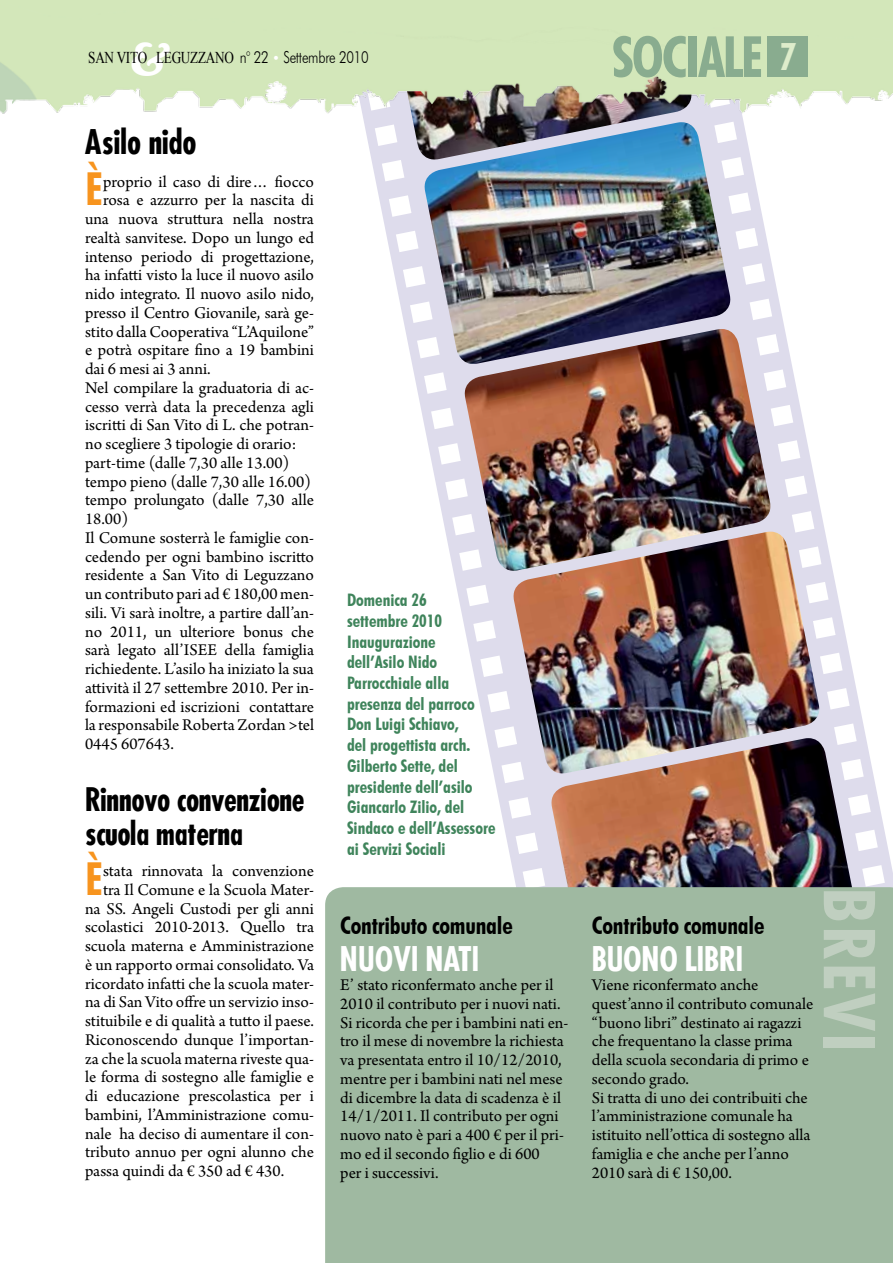
<style>
.page{position:relative;width:893px;height:1263px;background:#fff}
.page>*{position:absolute;margin:0;border:0;box-sizing:border-box;transform-origin:0 0}
.t1{font:700 condensed 72px "Futura BT";color:#c0cfc0}
.t2{font:700 condensed 57px "Futura BT";letter-spacing:-.04em;color:#89ac8f}
.t3{font:700 condensed 45.45px "Futura BT";color:#f7941e}
.t4{font:700 45px "Cooper BT";color:#fff}
.t5{font:700 condensed 33px "Futura";letter-spacing:-.01em;color:#fff;scale:.96 1}
.t6{font:700 condensed 33px "Futura";color:#000;scale:.96 1}
.t7{font:700 condensed 31.5px/34.5px "Futura";letter-spacing:-.01em;color:#000;scale:.95 1}
.t8{font:700 condensed 24px "Futura BT";letter-spacing:-.01em;color:#000}
.t9{font:17.25px/18.8px "Arno Pro";color:#000}
.t10{font:700 condensed 17.25px/20.7px "Futura BT";color:#3f845b}
.t11{font:300 16.5px "Futura BT";letter-spacing:-.02em;color:#000;scale:.8 1}
.s1{font-size:37.5px;color:#deedcb}
.s2{font-family:"Times New Roman";font-weight:400}
.s3{font-size:13.5px;color:#fff}
</style>
<div class="page">
<svg style="left:694px;top:116px;width:199px;height:771px"></svg>
<svg style="left:363px;top:116px;width:185px;height:771px"></svg>
<img style="left:389px;top:116px;width:305px;height:47px">
<img style="left:422px;top:122px;width:311px;height:245px">
<img style="left:462px;top:329px;width:311px;height:245px">
<img style="left:510px;top:532px;width:312px;height:244px">
<img style="left:548px;top:738px;width:312px;height:149px">
<img style="left:0;top:0;width:893px;height:116px">
<div style="left:325px;top:887px;width:568px;height:376px;background:#9fb9a1"></div>
<div style="left:767px;top:37px;width:41px;height:40px;background:#89ac8f"></div>
<h3 class="t4" style="left:130px;top:32px;width:41px">&amp;</h3>
<h2 class="t2" style="left:612px;top:22px;width:185px">SOCIALE <span class="s1">7</span></h2>
<p class="t11" style="left:88px;top:47px;width:352px"><span class="s2">SAN VITO LEGUZZANO</span> n° 22 <span class="s3">•</span> Settembre 2010</p>
<h3 class="t6" style="left:85px;top:121px;width:117px">Asilo nido</h3>
<h3 class="t3" style="left:85px;top:162px;width:19px">È</h3>
<p class="t9" style="left:103px;top:173px;width:212px">proprio il caso di dire… fiocco</p>
<p class="t9" style="left:103px;top:192px;width:212px">rosa e azzurro per la nascita di</p>
<p class="t9" style="left:85px;top:210px;width:230px">una nuova struttura nella nostra</p>
<p class="t9" style="left:85px;top:229px;width:230px">realtà sanvitese. Dopo un lungo ed</p>
<p class="t9" style="left:85px;top:248px;width:230px">intenso periodo di progettazione,</p>
<p class="t9" style="left:85px;top:267px;width:230px">ha infatti visto la luce il nuovo asilo</p>
<p class="t9" style="left:85px;top:285px;width:230px">nido integrato. Il nuovo asilo nido,</p>
<p class="t9" style="left:85px;top:304px;width:230px">presso il Centro Giovanile, sarà ge-</p>
<p class="t9" style="left:85px;top:323px;width:230px">stito dalla Cooperativa “L’Aquilone”</p>
<p class="t9" style="left:85px;top:342px;width:230px">e potrà ospitare fino a 19 bambini</p>
<p class="t9" style="left:85px;top:360px;width:127px">dai 6 mesi ai 3 anni.</p>
<p class="t9" style="left:85px;top:379px;width:230px">Nel compilare la graduatoria di ac-</p>
<p class="t9" style="left:85px;top:398px;width:230px">cesso verrà data la precedenza agli</p>
<p class="t9" style="left:85px;top:417px;width:230px">iscritti di San Vito di L. che potran-</p>
<p class="t9" style="left:85px;top:435px;width:213px">no scegliere 3 tipologie di orario:</p>
<p class="t9" style="left:85px;top:454px;width:206px">part-time (dalle 7,30 alle 13.00)</p>
<p class="t9" style="left:85px;top:473px;width:228px">tempo pieno (dalle 7,30 alle 16.00)</p>
<p class="t9" style="left:85px;top:492px;width:230px">tempo prolungato (dalle 7,30 alle</p>
<p class="t9" style="left:85px;top:510px;width:45px">18.00)</p>
<p class="t9" style="left:85px;top:529px;width:230px">Il Comune sosterrà le famiglie con-</p>
<p class="t9" style="left:85px;top:548px;width:230px">cedendo per ogni bambino iscritto</p>
<p class="t9" style="left:85px;top:567px;width:230px">residente a San Vito di Leguzzano</p>
<p class="t9" style="left:85px;top:585px;width:230px">un contributo pari ad € 180,00 men-</p>
<p class="t9" style="left:85px;top:604px;width:230px">sili. Vi sarà inoltre, a partire dall’an-</p>
<p class="t9" style="left:85px;top:623px;width:230px">no 2011, un ulteriore bonus che</p>
<p class="t9" style="left:85px;top:642px;width:230px">sarà legato all’ISEE della famiglia</p>
<p class="t9" style="left:85px;top:660px;width:230px">richiedente. L’asilo ha iniziato la sua</p>
<p class="t9" style="left:85px;top:679px;width:230px">attività il 27 settembre 2010. Per in-</p>
<p class="t9" style="left:85px;top:698px;width:230px">formazioni ed iscrizioni contattare</p>
<p class="t9" style="left:85px;top:717px;width:230px">la responsabile Roberta Zordan &gt;tel</p>
<p class="t9" style="left:85px;top:735px;width:90px">0445 607643.</p>
<h3 class="t7" style="left:85px;top:782px;width:232px">Rinnovo convenzione scuola materna</h3>
<h3 class="t3" style="left:85px;top:851px;width:19px">È</h3>
<p class="t9" style="left:103px;top:862px;width:212px">stata rinnovata la convenzione</p>
<p class="t9" style="left:103px;top:881px;width:212px">tra Il Comune e la Scuola Mater-</p>
<p class="t9" style="left:85px;top:900px;width:230px">na SS. Angeli Custodi per gli anni</p>
<p class="t9" style="left:85px;top:919px;width:230px">scolastici 2010-2013. Quello tra</p>
<p class="t9" style="left:85px;top:937px;width:230px">scuola materna e Amministrazione</p>
<p class="t9" style="left:85px;top:956px;width:230px">è un rapporto ormai consolidato. Va</p>
<p class="t9" style="left:85px;top:975px;width:230px">ricordato infatti che la scuola mater-</p>
<p class="t9" style="left:85px;top:994px;width:230px">na di San Vito offre un servizio inso-</p>
<p class="t9" style="left:85px;top:1012px;width:230px">stituibile e di qualità a tutto il paese.</p>
<p class="t9" style="left:85px;top:1031px;width:230px">Riconoscendo dunque l’importan-</p>
<p class="t9" style="left:85px;top:1050px;width:230px">za che la scuola materna riveste qua-</p>
<p class="t9" style="left:85px;top:1069px;width:230px">le forma di sostegno alle famiglie e</p>
<p class="t9" style="left:85px;top:1087px;width:230px">di educazione prescolastica per i</p>
<p class="t9" style="left:85px;top:1106px;width:230px">bambini, l’Amministrazione comu-</p>
<p class="t9" style="left:85px;top:1125px;width:230px">nale ha deciso di aumentare il con-</p>
<p class="t9" style="left:85px;top:1144px;width:230px">tributo annuo per ogni alunno che</p>
<p class="t9" style="left:85px;top:1162px;width:201px">passa quindi da € 350 ad € 430.</p>
<p class="t10" style="left:347px;top:590px;width:150px">Domenica 26<br>settembre 2010<br>Inaugurazione dell’Asilo Nido<br>Parrocchiale alla presenza del parroco<br>Don Luigi Schiavo,<br>del progettista arch.<br>Gilberto Sette, del presidente dell’asilo<br>Giancarlo Zilio, del<br>Sindaco e dell’Assessore ai Servizi Sociali</p>
<h3 class="t8" style="left:340px;top:911px;width:174px">Contributo comunale</h3>
<h3 class="t5" style="left:340px;top:938px;width:146px">NUOVI NATI</h3>
<p class="t9" style="left:340px;top:976px;width:230px">E’ stato riconfermato anche per il<br>2010 il contributo per i nuovi nati.<br>Si ricorda che per i bambini nati en&shy;tro il mese di novembre la richiesta va presentata entro il 10/12/2010, mentre per i bambini nati nel mese di dicembre la data di scadenza è il<br>14/1/2011. Il contributo per ogni nuovo nato è pari a 400 € per il pri&shy;mo ed il secondo figlio e di 600<br>per i successivi.</p>
<h3 class="t8" style="left:592px;top:911px;width:174px">Contributo comunale</h3>
<h3 class="t5" style="left:592px;top:938px;width:160px">BUONO LIBRI</h3>
<p class="t9" style="left:592px;top:976px;width:223px">Viene riconfermato anche quest’anno il contributo comunale “buono libri” destinato ai ragazzi che frequentano la classe prima della scuola secondaria di primo e secondo grado.<br>Si tratta di uno dei contribuiti che l’amministrazione comunale ha istituito nell’ottica di sostegno alla famiglia e che anche per l’anno<br>2010 sarà di € 150,00.</p>
<h1 class="t1" style="left:893px;top:887px;width:167px;rotate:90deg">BREVI</h1>
</div>
